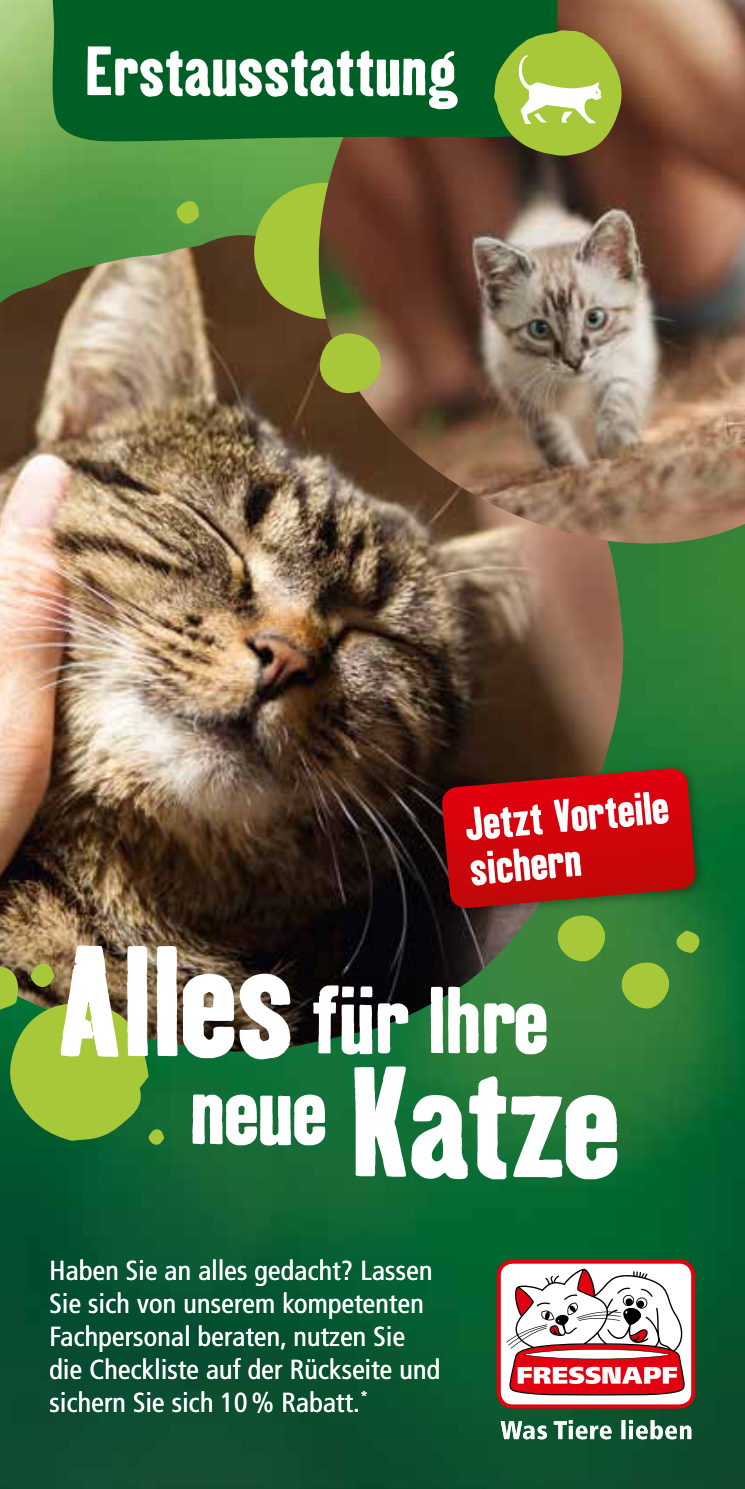
<style>
.page{position:relative;width:745px;height:1489px;background:#fff}
.page>*{position:absolute;margin:0;border:0;box-sizing:border-box;transform-origin:0 0}
.t1{font:169.25px "Fressnapf Kipp Pro No One";letter-spacing:-.01em;color:#fff}
.t2{font:101.75px "Fressnapf Kipp Pro No One";letter-spacing:-.01em;color:#fff}
.t3{font:75px "Fressnapf Kipp Pro No One";letter-spacing:-.015em;color:#fff}
.t4{font:50px/45px "Fressnapf Kipp Pro No One";color:#fff}
.t5{font:condensed 27.5px/33px "Frutiger LT Pro";letter-spacing:.01em;color:#fff}
.s1{font-size:169.25px}
</style>
<div class="page">
<img style="left:0;top:0;width:744px;height:1488px">
<img style="left:0;top:234px;width:624px;height:817px">
<svg style="left:175px;top:201px;width:24px;height:26px"></svg>
<img style="left:316px;top:0;width:428px;height:546px">
<svg style="left:246px;top:175px;width:154px;height:221px;background:#756f2f"></svg>
<div style="left:44px;top:0;width:520px;height:143px;background:#005f25"></div>
<svg style="left:493px;top:30px;width:128px;height:126px;background:#96b14b"></svg>
<svg style="left:0;top:961px;width:164px;height:185px;background:#749638"></svg>
<div style="left:435px;top:760px;width:271px;height:159px;background:#000;opacity:.35"></div>
<svg style="left:441px;top:768px;width:259px;height:242px;background:#843d20"></svg>
<svg style="left:500px;top:1419px;width:190px;height:20px"></svg>
<svg style="left:496px;top:1259px;width:198px;height:149px"></svg>
<h3 class="t3" style="left:85px;top:30px;width:374px">Erstausstattung</h3>
<h3 class="t4" style="left:463px;top:801px;width:205px;rotate:-5deg">Jetzt Vorteile sichern</h3>
<h2 class="t2" style="left:56px;top:964px;width:493px"><span class="s1">Alles</span> für Ihre</h2>
<h1 class="t1" style="left:189px;top:1029px;width:431px"><sup>neue</sup> Katze</h1>
<p class="t5" style="left:50px;top:1254px;width:392px">Haben Sie an alles gedacht? Lassen Sie sich von unserem kompetenten Fachpersonal beraten, nutzen Sie die Checkliste auf der Rückseite und sichern Sie sich 10 % Rabatt.<sup>*</sup></p>
</div>
